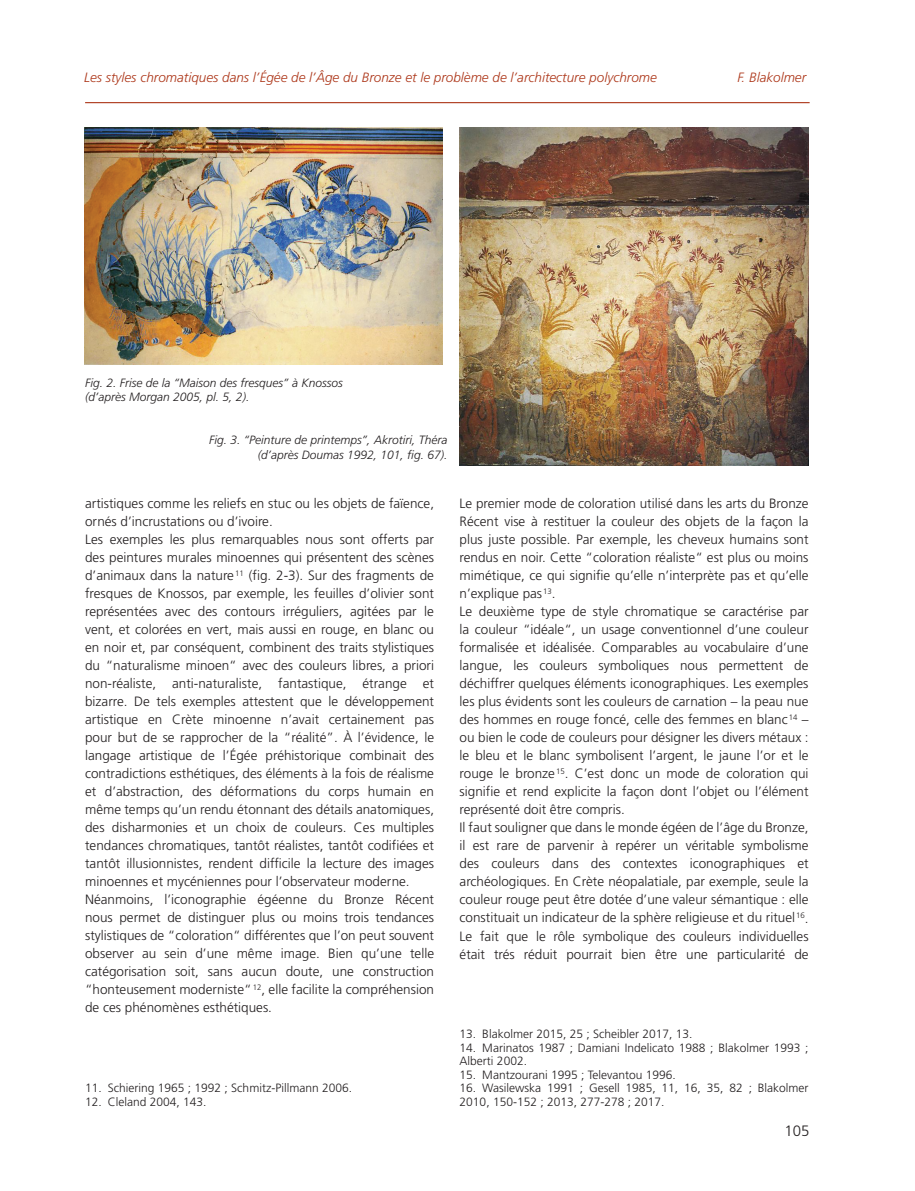
<style>
.page{position:relative;width:915px;height:1191px;background:#fff}
.page>*{position:absolute;margin:0;border:0;box-sizing:border-box;transform-origin:0 0}
.t1{font:300 15px "Frutiger";color:#231f20}
.t2{font:300 13.5px/18px "Frutiger LT Std";color:#231f20}
.t3{font:italic 300 13.5px "Frutiger LT Std";color:#ad371a}
.t4{font:300 12px/13.5px "Frutiger LT Std";color:#231f20}
.t5{font:italic 300 12px/14.4px "Frutiger LT Std";color:#231f20}
</style>
<div class="page">
<hr style="left:85px;top:102px;width:724px;height:1px;background:#ad371a">
<img style="left:85px;top:128px;width:357px;height:236px">
<img style="left:459px;top:127px;width:348px;height:338px">
<p class="t3" style="left:84px;top:70px;width:574px">Les styles chromatiques dans l’Égée de l’Âge du Bronze et le problème de l’architecture polychrome</p>
<p class="t3" style="left:737px;top:70px;width:70px">F. Blakolmer</p>
<p class="t5" style="left:85px;top:375px;width:259px">Fig. 2. Frise de la “Maison des fresques” à Knossos (d’après Morgan 2005, pl. 5, 2).</p>
<p class="t5" style="left:209px;top:433px;width:240px;text-align:right">Fig. 3. “Peinture de printemps”, Akrotiri, Théra (d’après Doumas 1992, 101, fig. 67).</p>
<p class="t2" style="left:85px;top:495px;width:350px">artistiques comme les reliefs en stuc ou les objets de faïence, ornés d’incrustations ou d’ivoire.<br>Les exemples les plus remarquables nous sont offerts par des peintures murales minoennes qui présentent des scènes d’animaux dans la nature<sup>11</sup> (fig. 2-3). Sur des fragments de fresques de Knossos, par exemple, les feuilles d’olivier sont représentées avec des contours irréguliers, agitées par le vent, et colorées en vert, mais aussi en rouge, en blanc ou en noir et, par conséquent, combinent des traits stylistiques du “naturalisme minoen“ avec des couleurs libres, a priori non-réaliste, anti-naturaliste, fantastique, étrange et bizarre. De tels exemples attestent que le développement artistique en Crète minoenne n’avait certainement pas pour but de se rapprocher de la “réalité”. À l’évidence, le langage artistique de l’Égée préhistorique combinait des contradictions esthétiques, des éléments à la fois de réalisme et d’abstraction, des déformations du corps humain en même temps qu’un rendu étonnant des détails anatomiques, des disharmonies et un choix de couleurs. Ces multiples tendances chromatiques, tantôt réalistes, tantôt codifiées et tantôt illusionnistes, rendent difficile la lecture des images minoennes et mycéniennes pour l’observateur moderne.<br>Néanmoins, l’iconographie égéenne du Bronze Récent nous permet de distinguer plus ou moins trois tendances stylistiques de “coloration“ différentes que l’on peut souvent observer au sein d’une même image. Bien qu’une telle catégorisation soit, sans aucun doute, une construction “honteusement moderniste“<sup>12</sup>, elle facilite la compréhension de ces phénomènes esthétiques.</p>
<p class="t4" style="left:85px;top:1081px;width:268px">11. Schiering 1965 ; 1992 ; Schmitz-Pillmann 2006.</p>
<p class="t4" style="left:85px;top:1095px;width:123px">12. Cleland 2004, 143.</p>
<p class="t2" style="left:459px;top:495px;width:350px">Le premier mode de coloration utilisé dans les arts du Bronze Récent vise à restituer la couleur des objets de la façon la plus juste possible. Par exemple, les cheveux humains sont rendus en noir. Cette “coloration réaliste“ est plus ou moins mimétique, ce qui signifie qu’elle n’interprète pas et qu’elle n’explique pas<sup>13</sup>.<br>Le deuxième type de style chromatique se caractérise par la couleur “idéale“, un usage conventionnel d’une couleur formalisée et idéalisée. Comparables au vocabulaire d’une langue, les couleurs symboliques nous permettent de déchiffrer quelques éléments iconographiques. Les exemples les plus évidents sont les couleurs de carnation – la peau nue des hommes en rouge foncé, celle des femmes en blanc<sup>14</sup> – ou bien le code de couleurs pour désigner les divers métaux : le bleu et le blanc symbolisent l’argent, le jaune l’or et le rouge le bronze<sup>15</sup>. C’est donc un mode de coloration qui signifie et rend explicite la façon dont l’objet ou l’élément représenté doit être compris.<br>Il faut souligner que dans le monde égéen de l’âge du Bronze, il est rare de parvenir à repérer un véritable symbolisme des couleurs dans des contextes iconographiques et archéologiques. En Crète néopalatiale, par exemple, seule la couleur rouge peut être dotée d’une valeur sémantique : elle constituait un indicateur de la sphère religieuse et du rituel<sup>16</sup>.<br>Le fait que le rôle symbolique des couleurs individuelles était trés réduit pourrait bien être une particularité de</p>
<p class="t4" style="left:459px;top:1027px;width:234px">13. Blakolmer 2015, 25 ; Scheibler 2017, 13.</p>
<p class="t4" style="left:459px;top:1041px;width:350px">14. Marinatos 1987 ; Damiani Indelicato 1988 ; Blakolmer 1993 ;<br>Alberti 2002.</p>
<p class="t4" style="left:459px;top:1068px;width:218px">15. Mantzourani 1995 ; Televantou 1996.</p>
<p class="t4" style="left:459px;top:1081px;width:350px">16. Wasilewska 1991 ; Gesell 1985, 11, 16, 35, 82 ; Blakolmer<br>2010, 150-152 ; 2013, 277-278 ; 2017.</p>
<p class="t1" style="left:784px;top:1122px;width:27px">105</p>
</div>
